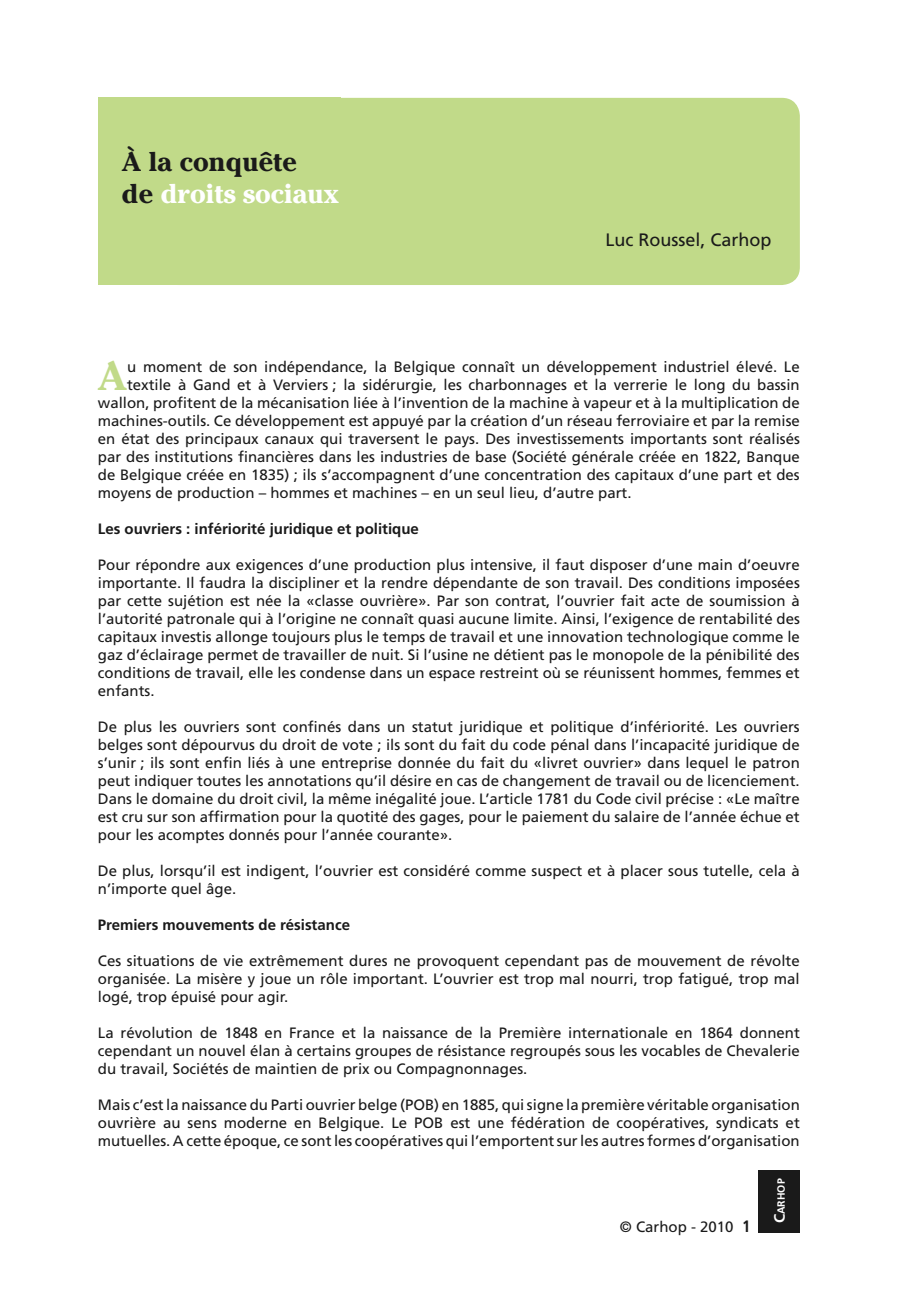
<style>
.page{position:relative;width:919px;height:1289px;background:#fff}
.page>*{position:absolute;margin:0;border:0;box-sizing:border-box;transform-origin:0 0}
.t1{font:700 40.65px "Cheltenham Std";color:#c1da89}
.t2{font:700 27px/32.4px "Cheltenham Std";color:#1a1a1a}
.t3{font:18px "Frutiger LT Std";color:#1a1a1a}
.t4{font:15px/18px "Frutiger LT Std";color:#1a1a1a;text-align:justify}
.t5{font:700 15px "Frutiger LT Std";color:#1a1a1a}
.t6{font:700 10.5px "Frutiger LT Std";color:#fff}
.s1{color:#fff}
.s2{font-size:15px}
</style>
<div class="page">
<div style="left:758px;top:1169px;width:41px;height:63px;background:#1a1a1a"></div>
<svg style="left:771px;top:1232px;width:17px;height:1px"></svg>
<div style="left:160px;top:98px;width:639px;height:187px;background:#c1da89;border-radius:18px"></div>
<div style="left:98px;top:98px;width:242px;height:187px;background:#c1da89"></div>
<h2 class="t2" style="left:122px;top:145px;width:218px">À la conquête<br>de <span class="s1">droits sociaux</span></h2>
<p class="t3" style="left:605px;top:230px;width:168px">Luc Roussel, Carhop</p>
<h1 class="t1" style="left:98px;top:351px;width:31px">A</h1>
<p class="t4" style="left:127px;top:358px;width:674px">u moment de son indépendance, la Belgique connaît un développement industriel élevé. Le</p>
<p class="t4" style="left:127px;top:376px;width:674px">textile à Gand et à Verviers ; la sidérurgie, les charbonnages et la verrerie le long du bassin</p>
<p class="t4" style="left:98px;top:394px;width:703px">wallon, profitent de la mécanisation liée à l’invention de la machine à vapeur et à la multiplication de</p>
<p class="t4" style="left:98px;top:412px;width:703px">machines-outils. Ce développement est appuyé par la création d’un réseau ferroviaire et par la remise</p>
<p class="t4" style="left:98px;top:430px;width:703px">en état des principaux canaux qui traversent le pays. Des investissements importants sont réalisés</p>
<p class="t4" style="left:98px;top:448px;width:703px">par des institutions financières dans les industries de base (Société générale créée en 1822, Banque</p>
<p class="t4" style="left:98px;top:466px;width:703px">de Belgique créée en 1835) ; ils s’accompagnent d’une concentration des capitaux d’une part et des</p>
<p class="t4" style="left:98px;top:484px;width:535px">moyens de production – hommes et machines – en un seul lieu, d’autre part.</p>
<p class="t5" style="left:98px;top:520px;width:322px">Les ouvriers : infériorité juridique et politique</p>
<p class="t4" style="left:98px;top:556px;width:703px">Pour répondre aux exigences d’une production plus intensive, il faut disposer d’une main d’oeuvre importante. Il faudra la discipliner et la rendre dépendante de son travail. Des conditions imposées par cette sujétion est née la «classe ouvrière». Par son contrat, l’ouvrier fait acte de soumission à l’autorité patronale qui à l’origine ne connaît quasi aucune limite. Ainsi, l’exigence de rentabilité des capitaux investis allonge toujours plus le temps de travail et une innovation technologique comme le gaz d’éclairage permet de travailler de nuit. Si l’usine ne détient pas le monopole de la pénibilité des conditions de travail, elle les condense dans un espace restreint où se réunissent hommes, femmes et enfants.</p>
<p class="t4" style="left:98px;top:718px;width:703px">De plus les ouvriers sont confinés dans un statut juridique et politique d’infériorité. Les ouvriers belges sont dépourvus du droit de vote ; ils sont du fait du code pénal dans l’incapacité juridique de s’unir ; ils sont enfin liés à une entreprise donnée du fait du «livret ouvrier» dans lequel le patron peut indiquer toutes les annotations qu’il désire en cas de changement de travail ou de licenciement.<br>Dans le domaine du droit civil, la même inégalité joue. L’article 1781 du Code civil précise : «Le maître est cru sur son affirmation pour la quotité des gages, pour le paiement du salaire de l’année échue et pour les acomptes donnés pour l’année courante».</p>
<p class="t4" style="left:98px;top:862px;width:703px">De plus, lorsqu’il est indigent, l’ouvrier est considéré comme suspect et à placer sous tutelle, cela à n’importe quel âge.</p>
<p class="t5" style="left:98px;top:916px;width:254px">Premiers mouvements de résistance</p>
<p class="t4" style="left:98px;top:952px;width:703px">Ces situations de vie extrêmement dures ne provoquent cependant pas de mouvement de révolte organisée. La misère y joue un rôle important. L’ouvrier est trop mal nourri, trop fatigué, trop mal logé, trop épuisé pour agir.</p>
<p class="t4" style="left:98px;top:1024px;width:703px">La révolution de 1848 en France et la naissance de la Première internationale en 1864 donnent cependant un nouvel élan à certains groupes de résistance regroupés sous les vocables de Chevalerie du travail, Sociétés de maintien de prix ou Compagnonnages.</p>
<p class="t4" style="left:98px;top:1096px;width:703px">Mais c’est la naissance du Parti ouvrier belge (POB) en 1885, qui signe la première véritable organisation ouvrière au sens moderne en Belgique. Le POB est une fédération de coopératives, syndicats et mutuelles. A cette époque, ce sont les coopératives qui l’emportent sur les autres formes d’organisation</p>
<p class="t4" style="left:619px;top:1217px;width:115px">© Carhop - 2010</p>
<p class="t6" style="left:775px;top:1223px;width:46px;rotate:-90deg"><span class="s2">C</span>arhop</p>
</div>
